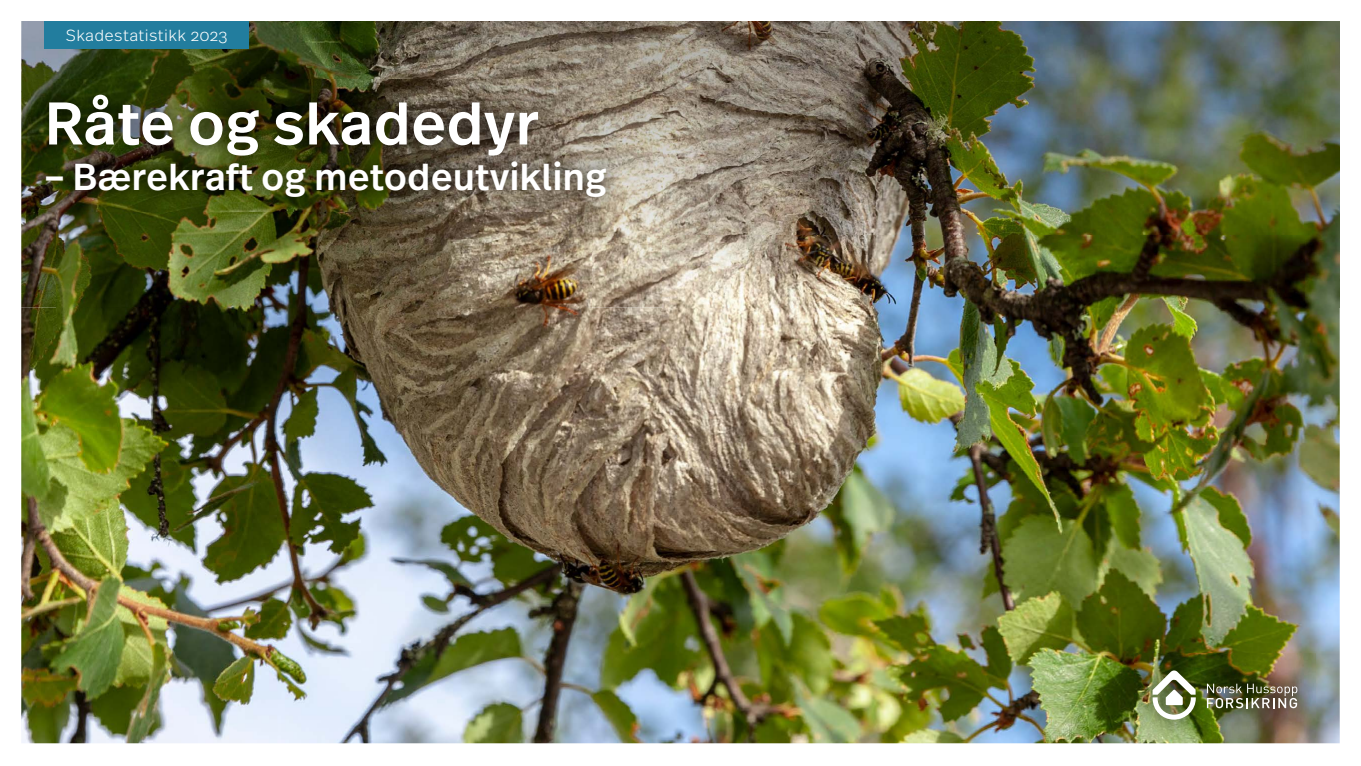
<style>
.page{position:relative;width:1361px;height:766px;background:#fff}
.page>*{position:absolute;margin:0;border:0;box-sizing:border-box;transform-origin:0 0}
.t1{font:500 60px "Real Text Pro";color:#fff}
.t2{font:500 37.5px "Real Text Pro";color:#fff}
.t3{font:300 16px "Real Text Pro";letter-spacing:.02em;color:#fff}
</style>
<div class="page">
<img style="left:21px;top:307px;width:1318px;height:436px">
<img style="left:21px;top:21px;width:641px;height:71px">
<img style="left:662px;top:21px;width:677px;height:286px">
<img style="left:21px;top:92px;width:36px;height:215px">
<img style="left:591px;top:92px;width:72px;height:215px">
<img style="left:57px;top:211px;width:534px;height:96px">
<div style="left:44px;top:20px;width:205px;height:29px;background:#227d9e"></div>
<img style="left:31px;top:79px;width:590px;height:132px">
<img style="left:1134px;top:652px;width:181px;height:85px">
<svg style="left:1207px;top:683px;width:90px;height:25px;background:#74735d"></svg>
<svg style="left:1152px;top:670px;width:43px;height:49px"></svg>
<div style="left:0;top:0;width:1361px;height:21px;background:#fff"></div>
<p class="t3" style="left:66px;top:24px;width:163px">Skadestatistikk 2023</p>
<h1 class="t1" style="left:44px;top:81px;width:496px">Råte og skadedyr</h1>
<p class="t2" style="left:44px;top:150px;width:564px">– Bærekraft og metodeutvikling</p>
</div>
